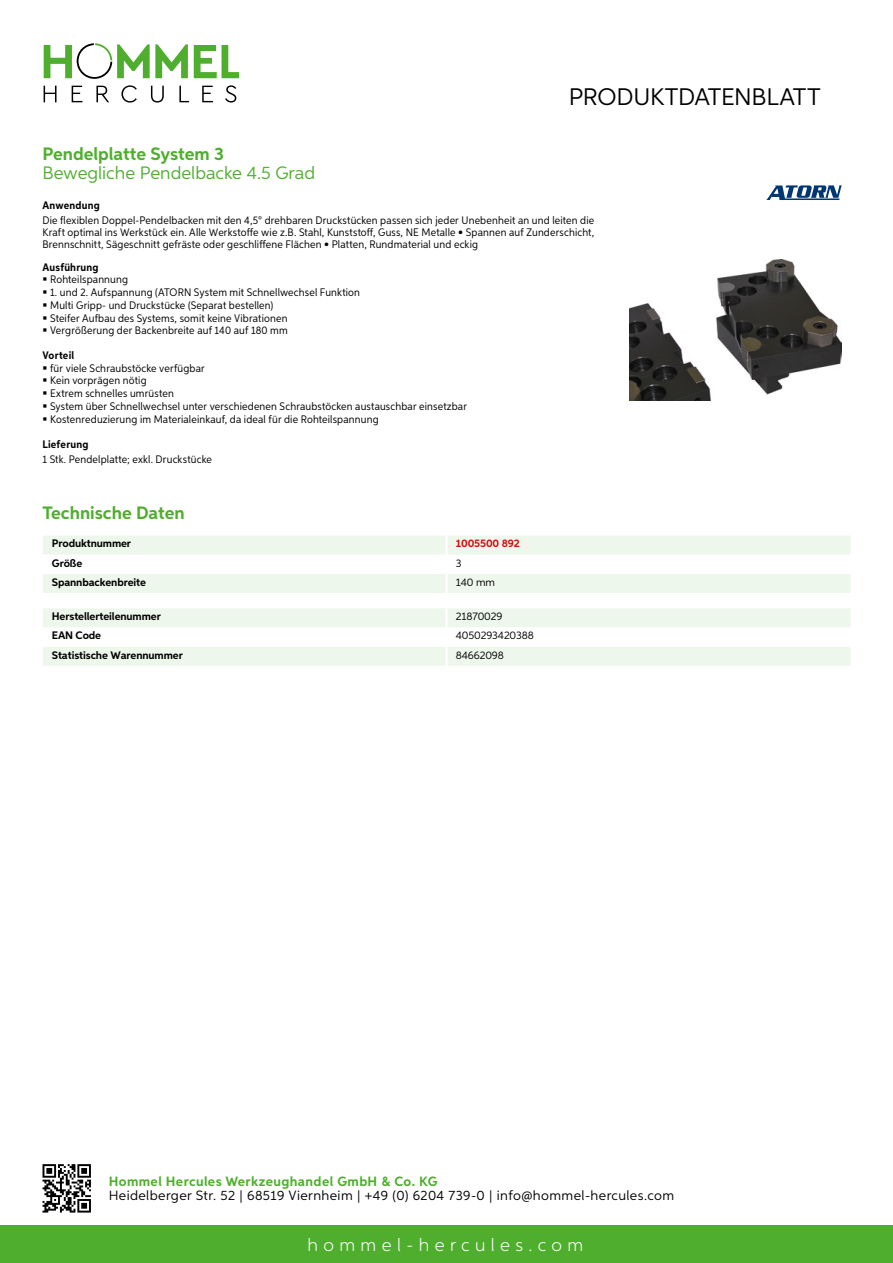
<style>
.page{position:relative;width:893px;height:1263px;background:#fff}
.page>*{position:absolute;margin:0;border:0;box-sizing:border-box;transform-origin:0 0}
.t1{font:24px "Aspira";letter-spacing:-.01em;color:#000}
.t2{font:700 18px "Aspira";color:#50ae2f}
.t3{font:18px "Aspira";color:#50ae2f}
.t4{font:300 18px "Aspira";letter-spacing:.3em;color:#fff}
.t5{font:13.5px "Aspira";letter-spacing:.03em;color:#000}
.t6{font:700 13.5px "Aspira";letter-spacing:.03em;color:#50ae2f}
.t7{font:10.95px/12.8px "Aspira Nar";letter-spacing:.015em;color:#000}
.t8{font:700 10.95px "Aspira";letter-spacing:-.01em;color:#000}
.t9{font:10.95px "Aspira";letter-spacing:-.01em;color:#000}
.t10{font:700 10.95px "Aspira Nar";letter-spacing:.02em;color:#000}
.t11{font:700 10.95px "Aspira";letter-spacing:-.01em;color:#cd1013}
</style>
<div class="page">
<div style="left:0;top:1226px;width:893px;height:37px;background:#50ae2f"></div>
<svg style="left:43px;top:1164px;width:48px;height:48px"></svg>
<svg style="left:194px;top:45px;width:45px;height:33px"></svg>
<svg style="left:44px;top:43px;width:144px;height:36px"></svg>
<svg style="left:44px;top:86px;width:13px;height:16px"></svg>
<svg style="left:72px;top:86px;width:10px;height:16px"></svg>
<svg style="left:96px;top:86px;width:13px;height:16px"></svg>
<svg style="left:121px;top:85px;width:16px;height:18px"></svg>
<svg style="left:151px;top:86px;width:13px;height:17px"></svg>
<svg style="left:179px;top:86px;width:10px;height:16px"></svg>
<svg style="left:202px;top:86px;width:11px;height:16px"></svg>
<svg style="left:225px;top:85px;width:11px;height:18px"></svg>
<svg style="left:43px;top:536px;width:807px;height:57px"></svg>
<hr style="left:445px;top:574px;width:3px;height:19px;background:#fff">
<svg style="left:43px;top:608px;width:807px;height:58px"></svg>
<hr style="left:445px;top:647px;width:3px;height:19px;background:#fff">
<img style="left:629px;top:259px;width:213px;height:141px">
<svg style="left:766px;top:185px;width:76px;height:15px"></svg>
<h1 class="t1" style="left:569px;top:82px;width:253px">Produktdatenblatt</h1>
<h2 class="t2" style="left:43px;top:142px;width:183px">Pendelplatte System 3</h2>
<h2 class="t3" style="left:43px;top:162px;width:274px">Bewegliche Pendelbacke 4.5 Grad</h2>
<p class="t10" style="left:43px;top:199px;width:59px">Anwendung</p>
<p class="t7" style="left:43px;top:214px;width:553px;line-height:12px;text-align:justify">Die flexiblen Doppel-Pendelbacken mit den 4,5° drehbaren Druckstücken passen sich jeder Unebenheit an und leiten die Kraft optimal ins Werkstück ein. Alle Werkstoffe wie z.B. Stahl, Kunststoff, Guss, NE Metalle • Spannen auf Zunderschicht, Brennschnitt, Sägeschnitt gefräste oder geschliffene Flächen • Platten, Rundmaterial und eckig</p>
<p class="t10" style="left:43px;top:260px;width:58px">Ausführung</p>
<p class="t7" style="left:50px;top:273px;width:79px">Rohteilspannung</p>
<p class="t7" style="left:50px;top:286px;width:311px">1. und 2. Aufspannung (ATORN System mit Schnellwechsel Funktion Multi Gripp- und Druckstücke (Separat bestellen)<br>Steifer Aufbau des Systems, somit keine Vibrationen<br>Vergrößerung der Backenbreite auf 140 auf 180 mm</p>
<p class="t10" style="left:43px;top:348px;width:33px">Vorteil</p>
<p class="t7" style="left:50px;top:361px;width:418px">für viele Schraubstöcke verfügbar<br>Kein vorprägen nötig<br>Extrem schnelles umrüsten<br>System über Schnellwechsel unter verschiedenen Schraubstöcken austauschbar einsetzbar Kostenreduzierung im Materialeinkauf, da ideal für die Rohteilspannung</p>
<p class="t10" style="left:43px;top:437px;width:47px">Lieferung</p>
<p class="t7" style="left:43px;top:453px;width:171px">1 Stk. Pendelplatte; exkl. Druckstücke</p>
<h2 class="t2" style="left:43px;top:501px;width:144px">Technische Daten</h2>
<p class="t8" style="left:52px;top:537px;width:81px">Produktnummer</p>
<p class="t11" style="left:456px;top:537px;width:65px">1005500 892</p>
<p class="t8" style="left:52px;top:556px;width:32px">Größe</p>
<p class="t9" style="left:456px;top:556px;width:7px">3</p>
<p class="t8" style="left:52px;top:575px;width:96px">Spannbackenbreite</p>
<p class="t9" style="left:456px;top:575px;width:41px">140 mm</p>
<p class="t8" style="left:52px;top:610px;width:111px">Herstellerteilenummer</p>
<p class="t9" style="left:456px;top:610px;width:48px">21870029</p>
<p class="t8" style="left:52px;top:629px;width:51px">EAN Code</p>
<p class="t9" style="left:456px;top:629px;width:80px">4050293420388</p>
<p class="t8" style="left:52px;top:648px;width:132px">Statistische Warennummer</p>
<p class="t9" style="left:456px;top:648px;width:50px">84662098</p>
<p class="t6" style="left:109px;top:1172px;width:330px">Hommel Hercules Werkzeughandel GmbH &amp; Co. KG</p>
<p class="t5" style="left:109px;top:1187px;width:567px">Heidelberger Str. 52 | 68519 Viernheim | +49 (0) 6204 739-0 | info@hommel-hercules.com</p>
<h2 class="t4" style="left:307px;top:1234px;width:277px">hommel-hercules.com</h2>
</div>
